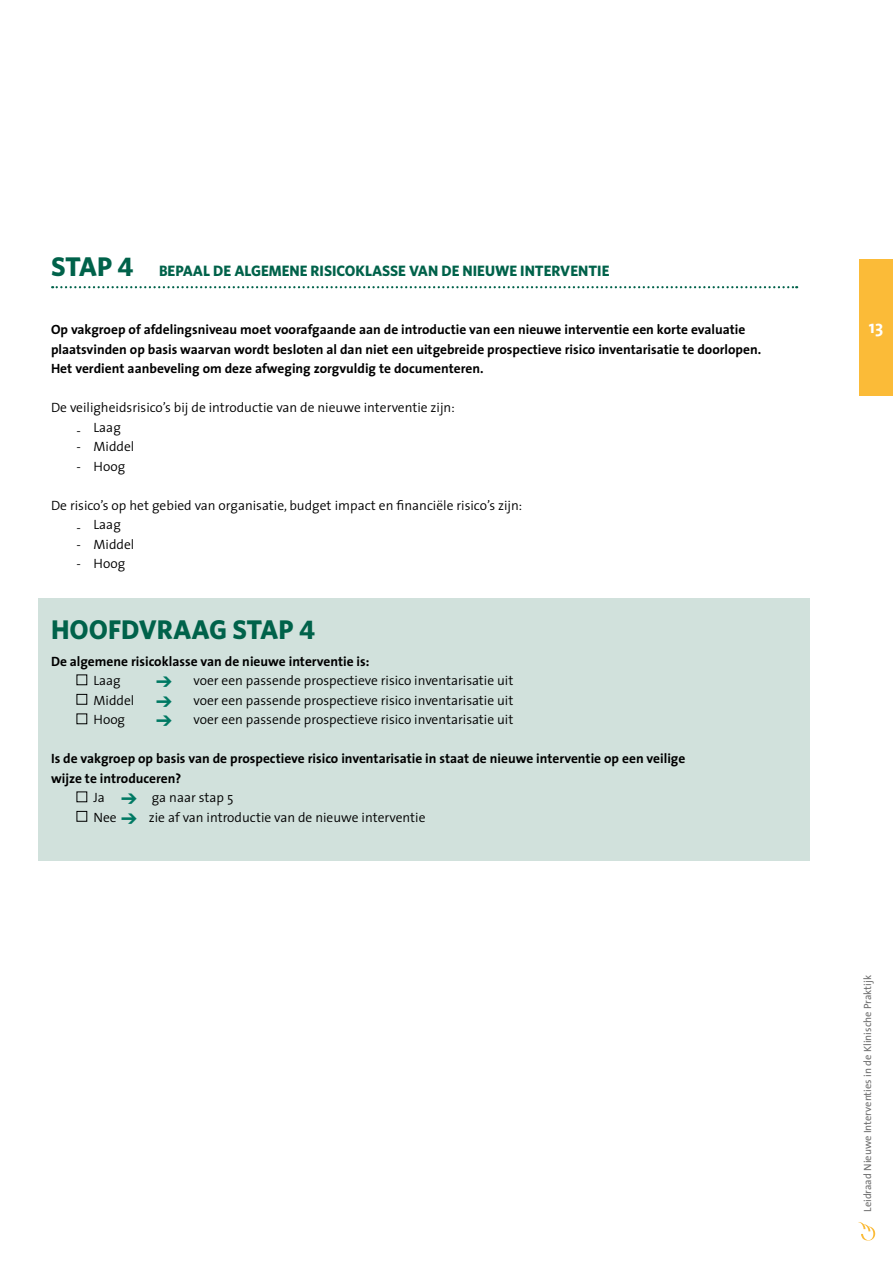
<style>
.page{position:relative;width:893px;height:1263px;background:#fff}
.page>*{position:absolute;margin:0;border:0;box-sizing:border-box;transform-origin:0 0}
.t1{font:700 27px "Whitney";color:#00624a}
.t2{font:700 18px "The Sans";color:#fff}
.t3{font:700 15px "Whitney";color:#00624a}
.t4{font:700 13.5px/19.5px "The Sans";color:#000}
.t5{font:300 13.5px/19.5px "The Sans";color:#000;text-align:justify}
.t6{font:10.5px "The Sans";color:#6e6e6e}
.s1{font-size:27px}
.s2{color:#007963}
</style>
<div class="page">
<div style="left:859px;top:259px;width:34px;height:136px;background:#fbbb38"></div>
<svg style="left:858px;top:1222px;width:17px;height:19px"></svg>
<div style="left:38px;top:598px;width:772px;height:263px;background:#d1e1dc"></div>
<svg style="left:52px;top:286px;width:745px;height:2px"></svg>
<div style="left:77px;top:674px;width:10px;height:11px;border:1px solid #000"></div>
<div style="left:77px;top:694px;width:10px;height:11px;border:1px solid #000"></div>
<div style="left:77px;top:811px;width:10px;height:11px;border:1px solid #000"></div>
<p class="t3" style="left:51px;top:261px;width:560px"><span class="s1">STAP 4</span> BEPAAL DE ALGEMENE RISICOKLASSE VAN DE NIEUWE INTERVENTIE</p>
<p class="t4" style="left:51px;top:319px;width:712px">Op vakgroep of afdelingsniveau moet voorafgaande aan de introductie van een nieuwe interventie een korte evaluatie plaatsvinden op basis waarvan wordt besloten al dan niet een uitgebreide prospectieve risico inventarisatie te doorlopen.<br>Het verdient aanbeveling om deze afweging zorgvuldig te documenteren.</p>
<p class="t5" style="left:51px;top:397px;width:405px">De veiligheidsrisico’s bij de introductie van de nieuwe interventie zijn:</p>
<p class="t5" style="left:77px;top:417px;width:46px">- Laag</p>
<p class="t5" style="left:77px;top:436px;width:59px">- Middel</p>
<p class="t5" style="left:77px;top:456px;width:50px">- Hoog</p>
<p class="t5" style="left:51px;top:495px;width:473px">De risico’s op het gebied van organisatie, budget impact en financiële risico’s zijn:</p>
<p class="t5" style="left:77px;top:514px;width:46px">- Laag</p>
<p class="t5" style="left:77px;top:534px;width:59px">- Middel</p>
<p class="t5" style="left:77px;top:553px;width:50px">- Hoog</p>
<h1 class="t1" style="left:51px;top:613px;width:265px">HOOFDVRAAG STAP 4</h1>
<p class="t4" style="left:51px;top:651px;width:320px">De algemene risicoklasse van de nieuwe interventie is:</p>
<p class="t5" style="left:94px;top:670px;width:29px">Laag</p>
<p class="t5" style="left:94px;top:670px;width:421px;text-indent:62px"><span class="s2">➔</span> voer een passende prospectieve risico inventarisatie uit Middel <span class="s2">➔</span> voer een passende prospectieve risico inventarisatie uit Hoog</p>
<p class="t5" style="left:156px;top:709px;width:359px"><span class="s2">➔</span> voer een passende prospectieve risico inventarisatie uit</p>
<p class="t4" style="left:51px;top:748px;width:636px">Is de vakgroep op basis van de prospectieve risico inventarisatie in staat de nieuwe interventie op een veilige</p>
<p class="t4" style="left:51px;top:768px;width:132px">wijze te introduceren?</p>
<p class="t5" style="left:94px;top:787px;width:141px">Ja <span class="s2">➔</span> ga naar stap 5</p>
<p class="t5" style="left:94px;top:807px;width:333px">Nee <span class="s2">➔</span> zie af van introductie van de nieuwe interventie</p>
<h2 class="t2" style="left:869px;top:312px;width:16px">13</h2>
<p class="t6" style="left:859px;top:1212px;width:238px;rotate:-90deg">Leidraad Nieuwe Interventies in de Klinische Praktijk</p>
</div>
